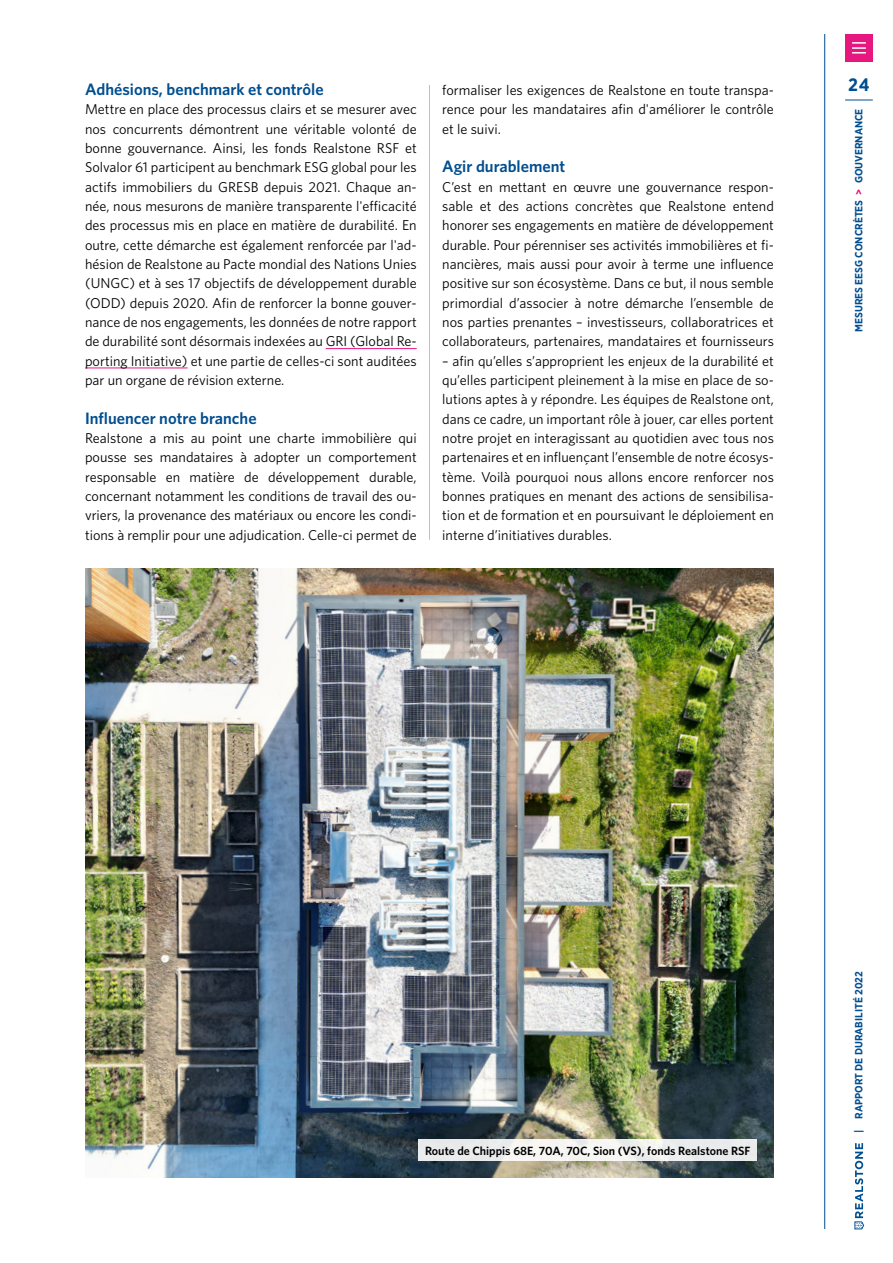
<style>
.page{position:relative;width:893px;height:1263px;background:#fff}
.page>*{position:absolute;margin:0;border:0;box-sizing:border-box;transform-origin:0 0}
.t1{font:700 18px "Gotham Narrow";color:#004e90}
.t2{font:600 16.5px "Whitney";color:#004e90}
.t3{font:14.25px/19.4px "Whitney";color:#000;text-align:justify}
.t4{font:600 12px "Whitney";color:#000}
.t5{font:700 10.5px "Gotham Narrow";color:#004e90}
.s1{color:#e60b79}
</style>
<div class="page">
<div style="left:845px;top:34px;width:28px;height:28px;background:#e6177e"></div>
<svg style="left:852px;top:42px;width:14px;height:12px"></svg>
<svg style="left:845px;top:100px;width:28px;height:1px"></svg>
<hr style="left:824px;top:34px;width:1px;height:1195px;background:#004e90">
<svg style="left:855px;top:1143px;width:9px;height:86px"></svg>
<hr style="left:326px;top:348px;width:91px;height:1px;background:#e6177e">
<hr style="left:85px;top:368px;width:103px;height:1px;background:#e6177e">
<hr style="left:429px;top:85px;width:1px;height:455px;background:#bfc0c1">
<img style="left:85px;top:569px;width:689px;height:609px">
<div style="left:419px;top:1140px;width:338px;height:21px;background:linear-gradient(to right,#f0f0ef,#eeefef)"></div>
<p class="t2" style="left:85px;top:78px;width:240px">Adhésions, benchmark et contrôle</p>
<p class="t3" style="left:85px;top:99px;width:333px">Mettre en place des processus clairs et se mesurer avec nos concurrents démontrent une véritable volonté de bonne gouvernance. Ainsi, les fonds Realstone RSF et Solvalor 61 participent au benchmark ESG global pour les actifs immobiliers du GRESB depuis 2021. Chaque an&shy;née, nous mesurons de manière transparente l'efficacité des processus mis en place en matière de durabilité. En outre, cette démarche est également renforcée par l'ad&shy;hésion de Realstone au Pacte mondial des Nations Unies (UNGC) et à ses 17 objectifs de développement durable (ODD) depuis 2020. Afin de renforcer la bonne gouver&shy;nance de nos engagements, les données de notre rapport de durabilité sont désormais indexées au GRI (Global Re&shy;porting Initiative) et une partie de celles-ci sont auditées par un organe de révision externe.</p>
<p class="t2" style="left:85px;top:407px;width:173px">Influencer notre branche</p>
<p class="t3" style="left:85px;top:428px;width:333px">Realstone a mis au point une charte immobilière qui pousse ses mandataires à adopter un comportement responsable en matière de développement durable, concernant notamment les conditions de travail des ou&shy;vriers, la provenance des matériaux ou encore les condi&shy;tions à remplir pour une adjudication. Celle-ci permet de</p>
<p class="t3" style="left:442px;top:80px;width:333px">formaliser les exigences de Realstone en toute transpa&shy;rence pour les mandataires afin d'améliorer le contrôle et le suivi.</p>
<p class="t2" style="left:442px;top:156px;width:125px">Agir durablement</p>
<p class="t3" style="left:442px;top:177px;width:333px">C’est en mettant en œuvre une gouvernance respon&shy;sable et des actions concrètes que Realstone entend honorer ses engagements en matière de développement durable. Pour pérenniser ses activités immobilières et fi&shy;nancières, mais aussi pour avoir à terme une influence positive sur son écosystème. Dans ce but, il nous semble primordial d’associer à notre démarche l’ensemble de nos parties prenantes – investisseurs, collaboratrices et collaborateurs, partenaires, mandataires et fournisseurs</p>
<p class="t3" style="left:442px;top:351px;width:333px">– afin qu’elles s’approprient les enjeux de la durabilité et qu’elles participent pleinement à la mise en place de so&shy;lutions aptes à y répondre. Les équipes de Realstone ont, dans ce cadre, un important rôle à jouer, car elles portent notre projet en interagissant au quotidien avec tous nos partenaires et en influençant l’ensemble de notre écosys&shy;tème. Voilà pourquoi nous allons encore renforcer nos bonnes pratiques en menant des actions de sensibilisa&shy;tion et de formation et en poursuivant le déploiement en interne d’initiatives durables.</p>
<p class="t1" style="left:848px;top:73px;width:23px">24</p>
<p class="t5" style="left:852px;top:332px;width:225px;rotate:-90deg">MESURES EESG CONCRÈTES <span class="s1">&gt;</span> GOUVERNANCE</p>
<p class="t4" style="left:425px;top:1142px;width:327px">Route de Chippis 68E, 70A, 70C, Sion (VS), fonds Realstone RSF</p>
<p class="t5" style="left:852px;top:1133px;width:163px;rotate:-90deg">| RAPPORT DE DURABILITÉ 2022</p>
</div>
